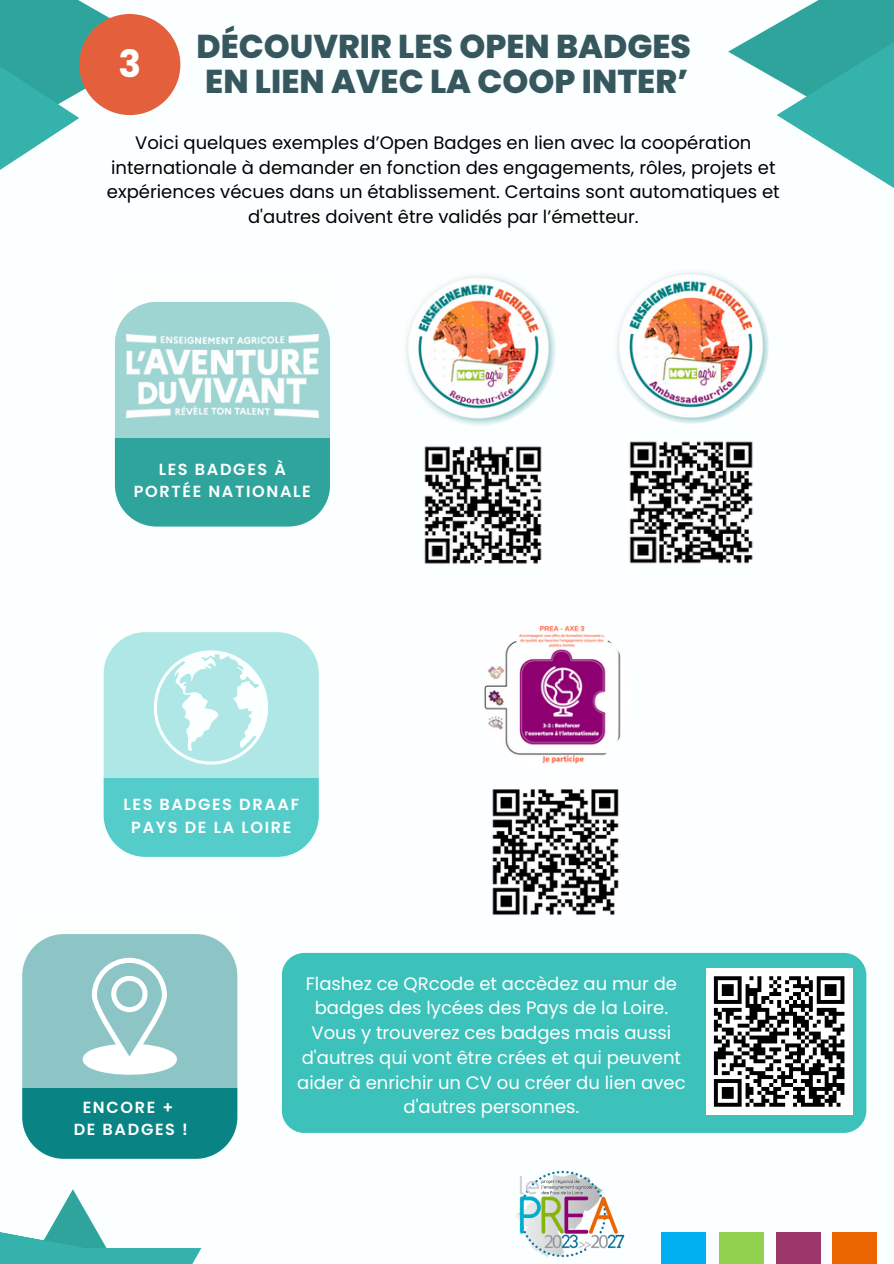
<style>
.page{position:relative;width:894px;height:1264px;background:#fff}
.page>*{position:absolute;margin:0;border:0;box-sizing:border-box;transform-origin:0 0}
.t1{font:700 37.5px "Poppins";color:#fff}
.t2{font:800 33px/35px "Poppins";color:#37575f}
.t3{font:18px/24.8px "Poppins";color:#000;text-align:center}
.t4{font:18px/24.8px "Poppins";color:#fff;text-align:center}
.t5{font:600 16.05px/22.5px "Poppins";letter-spacing:.105em;color:#fff;text-align:center}
</style>
<div class="page">
<div style="left:0;top:0;width:893px;height:1263px;background:#fbffff"></div>
<svg style="left:728px;top:24px;width:48px;height:55px"></svg>
<svg style="left:776px;top:0;width:117px;height:188px"></svg>
<svg style="left:79px;top:0;width:80px;height:116px"></svg>
<svg style="left:0;top:0;width:79px;height:170px;fill:#2ea49d"></svg>
<div style="left:282px;top:952px;width:584px;height:180px;background:#3cc2bb;border-radius:23px"></div>
<div style="left:705px;top:968px;width:147px;height:146px;background:#fff"></div>
<svg style="left:713px;top:976px;width:132px;height:131px"></svg>
<div style="left:115px;top:438px;width:215px;height:88px;background:#2ea49d"></div>
<svg style="left:115px;top:302px;width:215px;height:136px;background:#a3d6d3"></svg>
<img style="left:127px;top:334px;width:191px;height:83px">
<div style="left:79px;top:14px;width:101px;height:101px;background:#e4603c;border-radius:50%"></div>
<img style="left:516px;top:1170px;width:109px;height:88px">
<div style="left:661px;top:1232px;width:44px;height:31px;background:#00b0f0"></div>
<div style="left:718px;top:1232px;width:45px;height:31px;background:#92d050"></div>
<div style="left:776px;top:1232px;width:44px;height:31px;background:#9b376b"></div>
<div style="left:831px;top:1232px;width:45px;height:31px;background:#eb6500"></div>
<svg style="left:0;top:1197px;width:106px;height:66px"></svg>
<div style="left:22px;top:1088px;width:215px;height:70px;background:#0a8384"></div>
<div style="left:22px;top:934px;width:216px;height:154px;background:#8dc5c6"></div>
<svg style="left:64px;top:957px;width:135px;height:121px"></svg>
<div style="left:6px;top:1247px;width:195px;height:16px;background:#34b2ab"></div>
<img style="left:478px;top:618px;width:154px;height:154px;border-radius:50%">
<img style="left:492px;top:789px;width:127px;height:126px">
<div style="left:104px;top:778px;width:215px;height:78px;background:#54ccca"></div>
<div style="left:104px;top:632px;width:215px;height:146px;background:#afe7e6"></div>
<svg style="left:145px;top:650px;width:135px;height:114px"></svg>
<img style="left:613px;top:268px;width:155px;height:156px;border-radius:50%">
<img style="left:629px;top:441px;width:124px;height:123px">
<img style="left:402px;top:272px;width:154px;height:154px;border-radius:50%">
<img style="left:424px;top:446px;width:118px;height:118px">
<p class="t1" style="left:118px;top:38px;width:24px">3</p>
<p class="t2" style="left:196px;top:29px;width:496px">DÉCOUVRIR LES OPEN BADGES<br>EN LIEN AVEC LA COOP INTER’</p>
<p class="t3" style="left:107px;top:130px;width:674px">Voici quelques exemples d’Open Badges en lien avec la coopération internationale à demander en fonction des engagements, rôles, projets et expériences vécues dans un établissement. Certains sont automatiques et d'autres doivent être validés par l’émetteur.</p>
<h2 class="t5" style="left:134px;top:458px;width:178px">LES BADGES À<br>PORTÉE NATIONALE</h2>
<p class="t5" style="left:123px;top:793px;width:177px">LES BADGES DRAAF<br>PAYS DE LA LOIRE</p>
<p class="t5" style="left:83px;top:1095px;width:92px">ENCORE +</p>
<p class="t5" style="left:74px;top:1118px;width:116px">DE BADGES !</p>
<p class="t4" style="left:297px;top:970px;width:390px">Flashez ce QRcode et accèdez au mur de badges des lycées des Pays de la Loire.<br>Vous y trouverez ces badges mais aussi d'autres qui vont être crées et qui peuvent aider à enrichir un CV ou créer du lien avec d'autres personnes.</p>
</div>
